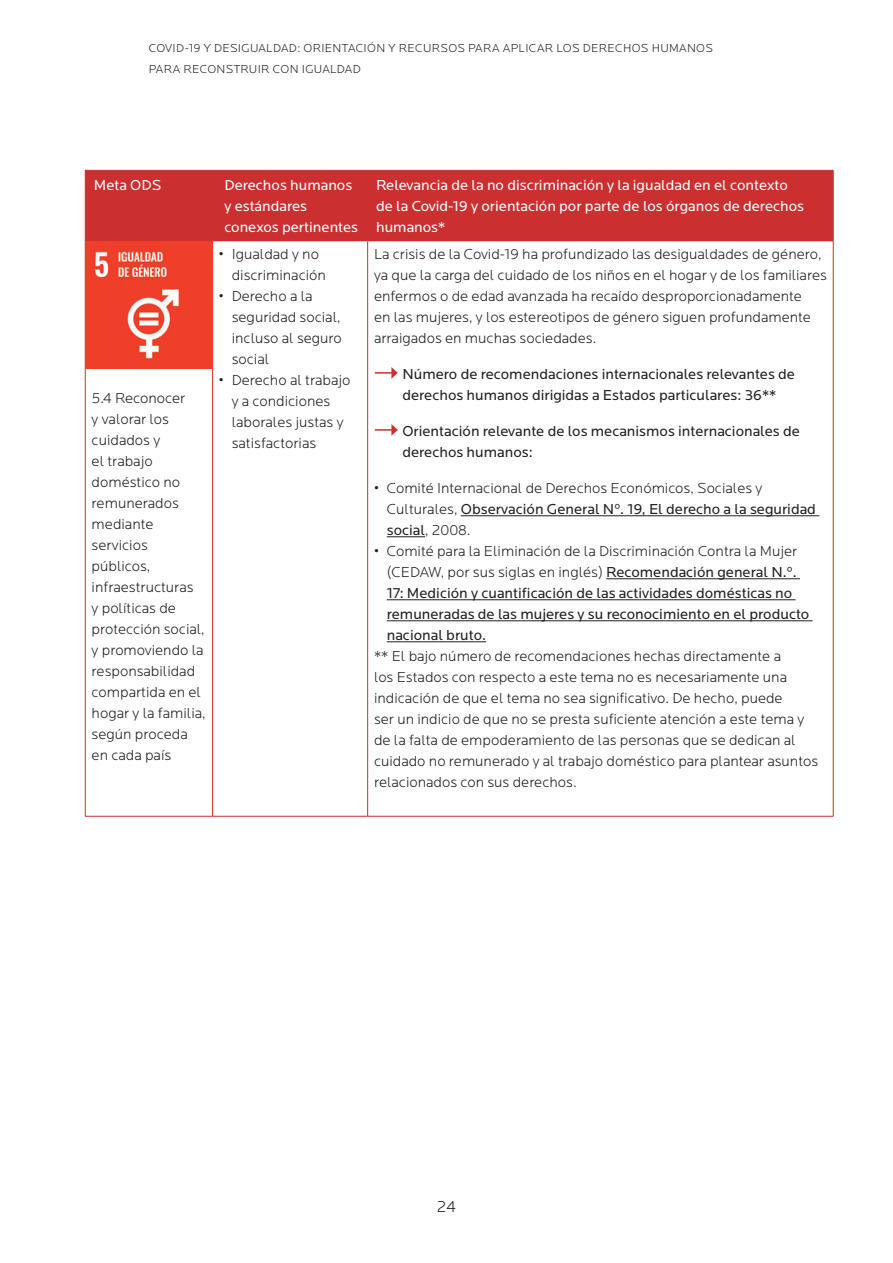
<style>
.page{position:relative;width:893px;height:1263px;background:#fff}
.page>*{position:absolute;margin:0;border:0;box-sizing:border-box;transform-origin:0 0}
.t1{font:300 16.5px "Locator";color:#231f20}
.t2{font:300 15px/21px "Locator";color:#231f20}
.t3{font:15px/21px "Locator";color:#231f20}
.t4{font:15px/21px "Locator";color:#fff}
.t5{font:300 12px/21.3px "Locator";letter-spacing:.025em;color:#231f20}
.s1{font-weight:400}
.s2{font-weight:300}
</style>
<div class="page">
<div style="left:86px;top:171px;width:747px;height:69px;background:#cb2f30"></div>
<hr style="left:212px;top:171px;width:1px;height:69px;background:#cb2f30">
<hr style="left:367px;top:171px;width:1px;height:69px;background:#cb2f30">
<hr style="left:85px;top:241px;width:1px;height:575px;background:#cb2f30">
<hr style="left:212px;top:241px;width:1px;height:575px;background:#cb2f30">
<hr style="left:367px;top:241px;width:1px;height:575px;background:#cb2f30">
<hr style="left:833px;top:241px;width:1px;height:575px;background:#cb2f30">
<hr style="left:85px;top:816px;width:128px;height:1px;background:#cb2f30">
<hr style="left:213px;top:816px;width:155px;height:1px;background:#cb2f30">
<hr style="left:368px;top:816px;width:465px;height:1px;background:#cb2f30">
<hr style="left:85px;top:170px;width:128px;height:1px;background:#cb2f30">
<hr style="left:85px;top:171px;width:1px;height:70px;background:#cb2f30">
<hr style="left:213px;top:170px;width:155px;height:1px;background:#cb2f30">
<hr style="left:368px;top:170px;width:465px;height:1px;background:#cb2f30">
<hr style="left:833px;top:171px;width:1px;height:70px;background:#cb2f30">
<hr style="left:85px;top:240px;width:128px;height:1px;background:#cb2f30">
<hr style="left:213px;top:240px;width:155px;height:1px;background:#cb2f30">
<hr style="left:368px;top:240px;width:465px;height:1px;background:#cb2f30">
<hr style="left:461px;top:515px;width:358px;height:1px;background:#231f20">
<hr style="left:387px;top:536px;width:38px;height:1px;background:#231f20">
<hr style="left:606px;top:578px;width:194px;height:1px;background:#231f20">
<hr style="left:387px;top:599px;width:408px;height:1px;background:#231f20">
<hr style="left:387px;top:620px;width:426px;height:1px;background:#231f20">
<hr style="left:387px;top:641px;width:99px;height:1px;background:#231f20">
<svg style="left:375px;top:367px;width:23px;height:12px"></svg>
<svg style="left:375px;top:424px;width:23px;height:12px"></svg>
<img style="left:85px;top:241px;width:128px;height:128px">
<p class="t5" style="left:149px;top:37px;width:566px">COVID-19 Y DESIGUALDAD: ORIENTACIÓN Y RECURSOS PARA APLICAR LOS DERECHOS HUMANOS<br>PARA RECONSTRUIR CON IGUALDAD</p>
<p class="t4" style="left:94px;top:175px;width:69px">Meta ODS</p>
<p class="t4" style="left:224px;top:175px;width:135px">Derechos humanos y estándares conexos pertinentes</p>
<p class="t4" style="left:376px;top:175px;width:429px">Relevancia de la no discriminación y la igualdad en el contexto de la Covid-19 y orientación por parte de los órganos de derechos humanos*</p>
<p class="t2" style="left:92px;top:388px;width:116px">5.4 Reconocer<br>y valorar los cuidados y<br>el trabajo doméstico no remunerados mediante servicios públicos, infraestructuras<br>y políticas de protección social, y promoviendo la responsabilidad compartida en el hogar y la familia, según proceda en cada país</p>
<p class="t2" style="left:232px;top:244px;width:96px;text-indent:-13px">• Igualdad y no discriminación</p>
<p class="t2" style="left:232px;top:286px;width:112px;text-indent:-13px">• Derecho a la seguridad social, incluso al seguro social</p>
<p class="t2" style="left:232px;top:370px;width:120px;text-indent:-13px">• Derecho al trabajo y a condiciones laborales justas y satisfactorias</p>
<p class="t2" style="left:374px;top:244px;width:454px">La crisis de la Covid-19 ha profundizado las desigualdades de género, ya que la carga del cuidado de los niños en el hogar y de los familiares enfermos o de edad avanzada ha recaído desproporcionadamente<br>en las mujeres, y los estereotipos de género siguen profundamente arraigados en muchas sociedades.</p>
<p class="t3" style="left:402px;top:364px;width:394px">Número de recomendaciones internacionales relevantes de derechos humanos dirigidas a Estados particulares: 36**</p>
<p class="t3" style="left:402px;top:421px;width:399px">Orientación relevante de los mecanismos internacionales de derechos humanos:</p>
<p class="t2" style="left:387px;top:478px;width:431px;text-indent:-13px">• Comité Internacional de Derechos Económicos, Sociales y<br>Culturales, <span class="s1">Observación General Nº. 19, El derecho a la seguridad social</span>, 2008.</p>
<p class="t3" style="left:387px;top:541px;width:424px;text-indent:-13px"><span class="s2">• Comité para la Eliminación de la Discriminación Contra la Mujer (CEDAW, por sus siglas en inglés)</span> Recomendación general N.º.<br>17: Medición y cuantificación de las actividades domésticas no remuneradas de las mujeres y su reconocimiento en el producto nacional bruto.</p>
<p class="t2" style="left:374px;top:646px;width:446px">** El bajo número de recomendaciones hechas directamente a<br>los Estados con respecto a este tema no es necesariamente una indicación de que el tema no sea significativo. De hecho, puede<br>ser un indicio de que no se presta suficiente atención a este tema y de la falta de empoderamiento de las personas que se dedican al cuidado no remunerado y al trabajo doméstico para plantear asuntos relacionados con sus derechos.</p>
<p class="t1" style="left:437px;top:1198px;width:21px">24</p>
</div>
